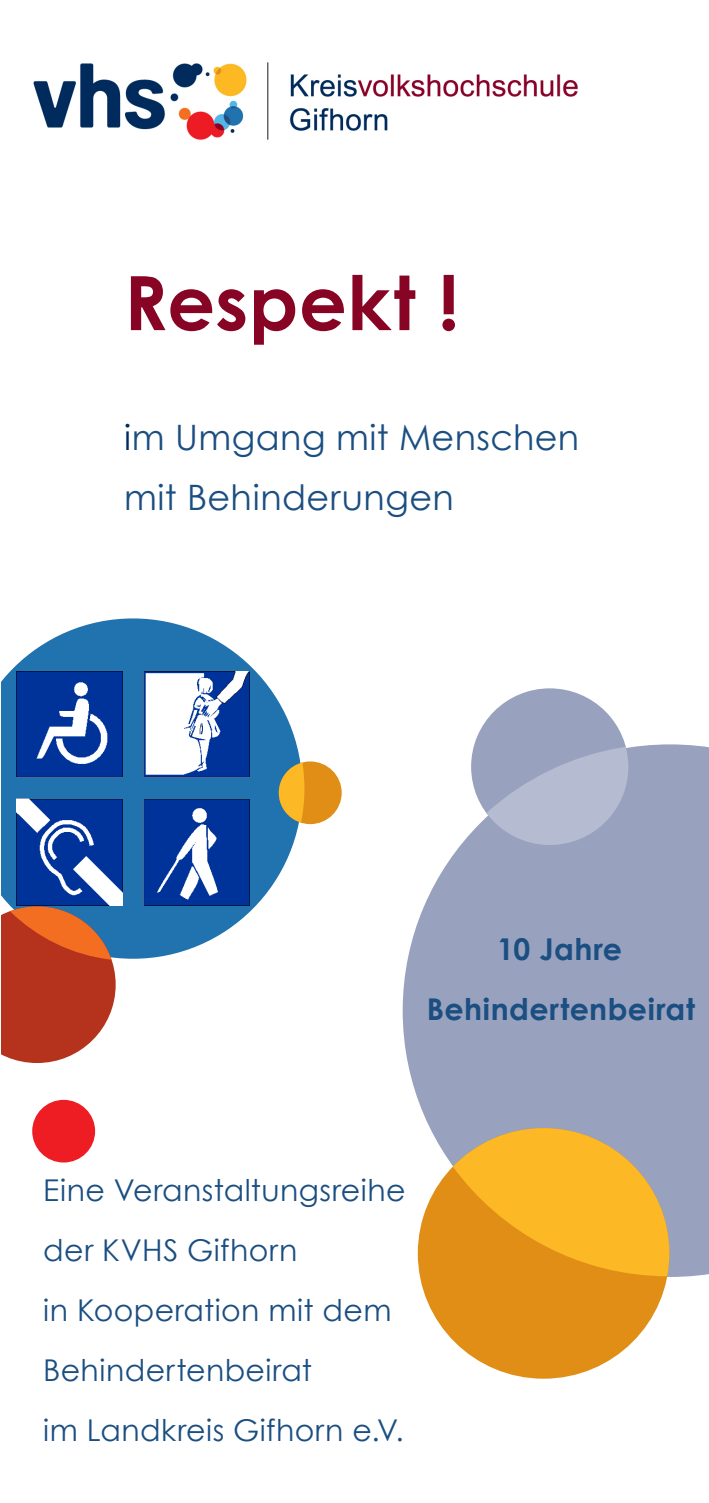
<style>
.page{position:relative;width:709px;height:1503px;background:#fff}
.page>*{position:absolute;margin:0;border:0;box-sizing:border-box;transform-origin:0 0}
.XL{font:700 75px "Century Gothic";letter-spacing:.005em;color:#880425}
.XL-2{font:35px "Century Gothic";letter-spacing:.01em;color:#1b4e81}
.XL-3{font:30px "Century Gothic";letter-spacing:.015em;color:#1b4e81}
.XL-4{font:700 30px "Century Gothic";letter-spacing:.015em;color:#1b4e81}
.s1{color:#002a5c}
</style>
<div class="page">
<svg style="left:2px;top:618px;width:299px;height:340px;fill:#2073ae"></svg>
<img style="left:16px;top:671px;width:233px;height:234px">
<div style="left:279px;top:761px;width:63px;height:63px;background:#e18e17;border-radius:50%"></div>
<svg style="left:2px;top:906px;width:114px;height:157px"></svg>
<div style="left:32px;top:1099px;width:63px;height:63px;background:#ee1d23;border-radius:50%"></div>
<svg style="left:279px;top:762px;width:25px;height:60px"></svg>
<svg style="left:402px;top:744px;width:307px;height:532px;fill:#98a2be"></svg>
<div style="left:418px;top:1128px;width:251px;height:250px;background:#e18e17;border-radius:50%"></div>
<svg style="left:453px;top:1128px;width:216px;height:148px"></svg>
<div style="left:471px;top:688px;width:157px;height:157px;background:#98a2be;border-radius:50%"></div>
<svg style="left:486px;top:747px;width:142px;height:98px"></svg>
<img style="left:33px;top:62px;width:545px;height:78px">
<p class="XL" style="left:124px;top:246px;width:337px">Respekt !</p>
<p class="XL-2" style="left:124px;top:413px;width:456px"><span class="s1">i</span>m Umgang mit Menschen</p>
<p class="XL-2" style="left:124px;top:473px;width:331px">mit Behinderungen</p>
<p class="XL-4" style="left:497px;top:926px;width:126px">10 Jahre</p>
<p class="XL-4" style="left:427px;top:986px;width:270px">Behindertenbeirat</p>
<p class="XL-3" style="left:43px;top:1168px;width:364px">Eine Veranstaltungsreihe</p>
<p class="XL-3" style="left:43px;top:1228px;width:256px">der KVHS Gifhorn</p>
<p class="XL-3" style="left:43px;top:1288px;width:350px">in Kooperation mit dem</p>
<p class="XL-3" style="left:43px;top:1348px;width:270px">Behindertenbeirat</p>
<p class="XL-3" style="left:43px;top:1408px;width:362px">im Landkreis Gifhorn e.V.</p>
</div>
